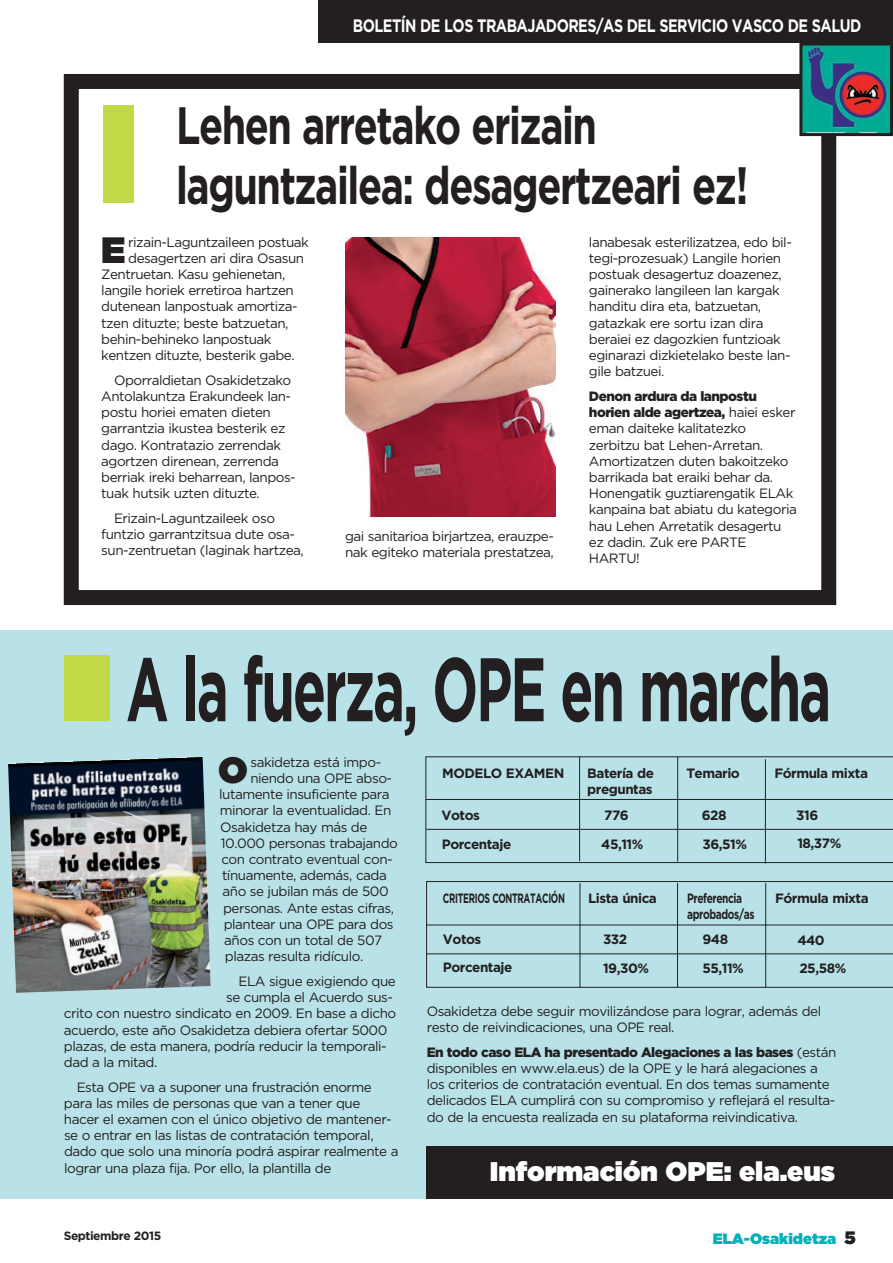
<style>
.page{position:relative;width:893px;height:1263px;background:#fff}
.page>*{position:absolute;margin:0;border:0;box-sizing:border-box;transform-origin:0 0}
.t1{font:700 90px "Gotham";letter-spacing:-.035em;color:#231f20;scale:.6 1}
.t2{font:700 52.5px/60px "Gotham";letter-spacing:-.035em;color:#231f20;scale:.75 1}
.t3{font:36.6px "Gotham Ultra";color:#231f20}
.t4{font:27px "Gotham Ultra";color:#fff}
.t5{font:700 18px "Gotham";letter-spacing:-.035em;color:#fff;scale:.8 1}
.t6{font:15px "Gotham Ultra";color:#00b1b9}
.t7{font:13.5px/16.2px "Gotham";letter-spacing:-.035em;color:#231f20}
.t8{font:700 13.5px/29px "Gotham";letter-spacing:-.035em;color:#231f20}
.t9{font:700 13.5px/16.2px "Gotham";letter-spacing:-.035em;color:#231f20;scale:.75 1}
.t10{font:700 13.5px "Gotham";letter-spacing:-.035em;color:#231f20;scale:.65 1}
.t11{font:700 12px "Gotham";letter-spacing:-.035em;color:#231f20}
.s1{font-weight:900}
.s2{font-size:18px;color:#231f20}
</style>
<div class="page">
<div style="left:64px;top:74px;width:772px;height:531px;border:15px solid #231f20"></div>
<div style="left:319px;top:0;width:574px;height:43px;background:#231f20"></div>
<img style="left:803px;top:47px;width:86px;height:85px">
<div style="left:799px;top:43px;width:94px;height:93px;border:3px solid #231f20"></div>
<div style="left:103px;top:105px;width:31px;height:98px;background:#c2d846"></div>
<div style="left:0;top:630px;width:893px;height:569px;background:#b8e2e7"></div>
<img style="left:345px;top:237px;width:210px;height:279px">
<div style="left:64px;top:655px;width:45px;height:66px;background:#c2d846"></div>
<svg style="left:426px;top:881px;width:467px;height:106px"></svg>
<svg style="left:426px;top:756px;width:467px;height:107px"></svg>
<div style="left:426px;top:1146px;width:467px;height:53px;background:#231f20"></div>
<img style="left:8px;top:757px;width:203px;height:236px">
<hr style="left:426px;top:799px;width:467px;height:1px;background:#231f20">
<hr style="left:426px;top:829px;width:467px;height:1px;background:#231f20">
<hr style="left:426px;top:925px;width:467px;height:1px;background:#231f20">
<hr style="left:426px;top:953px;width:467px;height:1px;background:#231f20">
<hr style="left:579px;top:756px;width:1px;height:105px;background:#231f20">
<hr style="left:580px;top:883px;width:1px;height:104px;background:#231f20">
<hr style="left:677px;top:883px;width:1px;height:104px;background:#231f20">
<hr style="left:765px;top:883px;width:1px;height:104px;background:#231f20">
<hr style="left:677px;top:757px;width:1px;height:104px;background:#231f20">
<hr style="left:765px;top:759px;width:1px;height:105px;background:#231f20">
<h3 class="t5" style="left:353px;top:15px;width:637px">BOLETÍN DE LOS TRABAJADORES/AS DEL SERVICIO VASCO DE SALUD</h3>
<h2 class="t2" style="left:176px;top:94px;width:765px">Lehen arretako erizain laguntzailea: desagertzeari ez!</h2>
<h3 class="t3" style="left:101px;top:229px;width:26px">E</h3>
<p class="t7" style="left:128px;top:234px;width:182px">rizain-Laguntzaileen postuak</p>
<p class="t7" style="left:128px;top:250px;width:177px">desagertzen ari dira Osasun</p>
<p class="t7" style="left:101px;top:266px;width:186px">Zentruetan. Kasu gehienetan,</p>
<p class="t7" style="left:101px;top:282px;width:194px">langile horiek erretiroa hartzen</p>
<p class="t7" style="left:101px;top:298px;width:198px">dutenean lanpostuak amortiza-</p>
<p class="t7" style="left:101px;top:315px;width:189px">tzen dituzte; beste batzuetan,</p>
<p class="t7" style="left:101px;top:331px;width:172px">behin-behineko lanpostuak</p>
<p class="t7" style="left:101px;top:347px;width:195px">kentzen dituzte, besterik gabe.</p>
<p class="t7" style="left:101px;top:372px;width:196px;text-indent:13px">Oporraldietan Osakidetzako<br>Antolakuntza Erakundeek lan&shy;postu horiei ematen dieten garrantzia ikustea besterik ez dago. Kontratazio zerrendak agortzen direnean, zerrenda berriak ireki beharrean, lanpos&shy;tuak hutsik uzten dituzte.</p>
<p class="t7" style="left:101px;top:510px;width:204px;text-indent:13px">Erizain-Laguntzaileek oso funtzio garrantzitsua dute osa&shy;sun-zentruetan (laginak hartzea,</p>
<p class="t7" style="left:345px;top:528px;width:210px">gai sanitarioa birjartzea, erauzpe&shy;nak egiteko materiala prestatzea,</p>
<p class="t7" style="left:589px;top:234px;width:204px">lanabesak esterilizatzea, edo bil&shy;tegi-prozesuak) Langile horien postuak desagertuz doazenez, gainerako langileen lan kargak handitu dira eta, batzuetan, gatazkak ere sortu izan dira beraiei ez dagozkien funtzioak eginarazi dizkietelako beste lan&shy;gile batzuei.</p>
<p class="t7" style="left:589px;top:388px;width:209px"><span class="s1">Denon ardura da lanpostu horien alde agertzea,</span> haiei esker eman daiteke kalitatezko zerbitzu bat Lehen-Arretan.<br>Amortizatzen duten bakoitzeko barrikada bat eraiki behar da.<br>Honengatik guztiarengatik ELAk kanpaina bat abiatu du kategoria hau Lehen Arretatik desagertu ez dadin. Zuk ere PARTE<br>HARTU!</p>
<h1 class="t1" style="left:126px;top:637px;width:1177px">A la fuerza, OPE en marcha</h1>
<h3 class="t3" style="left:218px;top:749px;width:31px">O</h3>
<p class="t7" style="left:250px;top:754px;width:132px">sakidetza está impo-</p>
<p class="t7" style="left:250px;top:770px;width:143px">niendo una OPE abso-</p>
<p class="t7" style="left:219px;top:786px;width:172px">lutamente insuficiente para</p>
<p class="t7" style="left:220px;top:802px;width:173px">minorar la eventualidad. En</p>
<p class="t7" style="left:220px;top:818px;width:149px">Osakidetza hay más de</p>
<p class="t7" style="left:221px;top:835px;width:179px">10.000 personas trabajando</p>
<p class="t7" style="left:221px;top:851px;width:173px">con contrato eventual con-</p>
<p class="t7" style="left:222px;top:867px;width:166px">tínuamente, además, cada</p>
<p class="t7" style="left:223px;top:883px;width:168px">año se jubilan más de 500</p>
<p class="t7" style="left:223px;top:899px;width:172px">personas. Ante estas cifras,</p>
<p class="t7" style="left:224px;top:916px;width:171px">plantear una OPE para dos</p>
<p class="t7" style="left:224px;top:932px;width:159px">años con un total de 507</p>
<p class="t7" style="left:225px;top:948px;width:140px">plazas resulta ridículo.</p>
<p class="t7" style="left:238px;top:973px;width:159px">ELA sigue exigiendo que</p>
<p class="t7" style="left:226px;top:989px;width:168px">se cumpla el Acuerdo sus-</p>
<p class="t7" style="left:64px;top:1005px;width:334px">crito con nuestro sindicato en 2009. En base a dicho</p>
<p class="t7" style="left:64px;top:1021px;width:325px">acuerdo, este año Osakidetza debiera ofertar 5000</p>
<p class="t7" style="left:64px;top:1038px;width:324px">plazas, de esta manera, podría reducir la temporali-</p>
<p class="t7" style="left:64px;top:1054px;width:95px">dad a la mitad.</p>
<p class="t7" style="left:64px;top:1078px;width:336px;text-indent:13px">Esta OPE va a suponer una frustración enorme para las miles de personas que van a tener que hacer el examen con el único objetivo de mantener&shy;se o entrar en las listas de contratación temporal, dado que solo una minoría podrá aspirar realmente a lograr una plaza fija. Por ello, la plantilla de</p>
<p class="t8" style="left:442px;top:758px;width:124px">MODELO EXAMEN</p>
<p class="t8" style="left:587px;top:765px;width:68px;line-height:16.2px">Batería de preguntas</p>
<p class="t8" style="left:686px;top:758px;width:55px">Temario</p>
<p class="t8" style="left:442px;top:800px;width:40px">Votos</p>
<p class="t8" style="left:601px;top:801px;width:44px">776<br>45,11%</p>
<p class="t8" style="left:774px;top:758px;width:95px">Fórmula mixta</p>
<p class="t8" style="left:702px;top:800px;width:26px">628</p>
<p class="t8" style="left:796px;top:800px;width:24px">316</p>
<p class="t8" style="left:702px;top:829px;width:46px">36,51%</p>
<p class="t8" style="left:797px;top:829px;width:45px">18,37%</p>
<p class="t8" style="left:442px;top:829px;width:71px">Porcentaje</p>
<p class="t10" style="left:443px;top:890px;width:189px">CRITERIOS CONTRATACIÓN</p>
<p class="t8" style="left:588px;top:883px;width:70px">Lista única</p>
<p class="t9" style="left:687px;top:889px;width:92px">Preferencia aprobados/as</p>
<p class="t8" style="left:443px;top:925px;width:40px">Votos</p>
<p class="t8" style="left:603px;top:925px;width:47px">332<br>19,30%</p>
<p class="t8" style="left:775px;top:883px;width:95px">Fórmula mixta</p>
<p class="t8" style="left:702px;top:925px;width:27px">948</p>
<p class="t8" style="left:797px;top:925px;width:29px">440</p>
<p class="t8" style="left:443px;top:952px;width:71px">Porcentaje</p>
<p class="t8" style="left:702px;top:954px;width:43px">55,11%</p>
<p class="t8" style="left:799px;top:954px;width:48px">25,58%</p>
<p class="t7" style="left:427px;top:1003px;width:396px">Osakidetza debe seguir movilizándose para lograr, además del resto de reivindicaciones, una OPE real.</p>
<p class="t7" style="left:427px;top:1044px;width:411px"><span class="s1">En todo caso ELA ha presentado Alegaciones a las bases</span> (están disponibles en www.ela.eus) de la OPE y le hará alegaciones a los criterios de contratación eventual. En dos temas sumamente delicados ELA cumplirá con su compromiso y reflejará el resulta&shy;do de la encuesta realizada en su plataforma reivindicativa.</p>
<h3 class="t4" style="left:490px;top:1155px;width:347px">Información OPE: ela.eus</h3>
<p class="t11" style="left:64px;top:1229px;width:99px">Septiembre 2015</p>
<p class="t6" style="left:713px;top:1229px;width:144px">ELA-Osakidetza <span class="s2">5</span></p>
</div>
